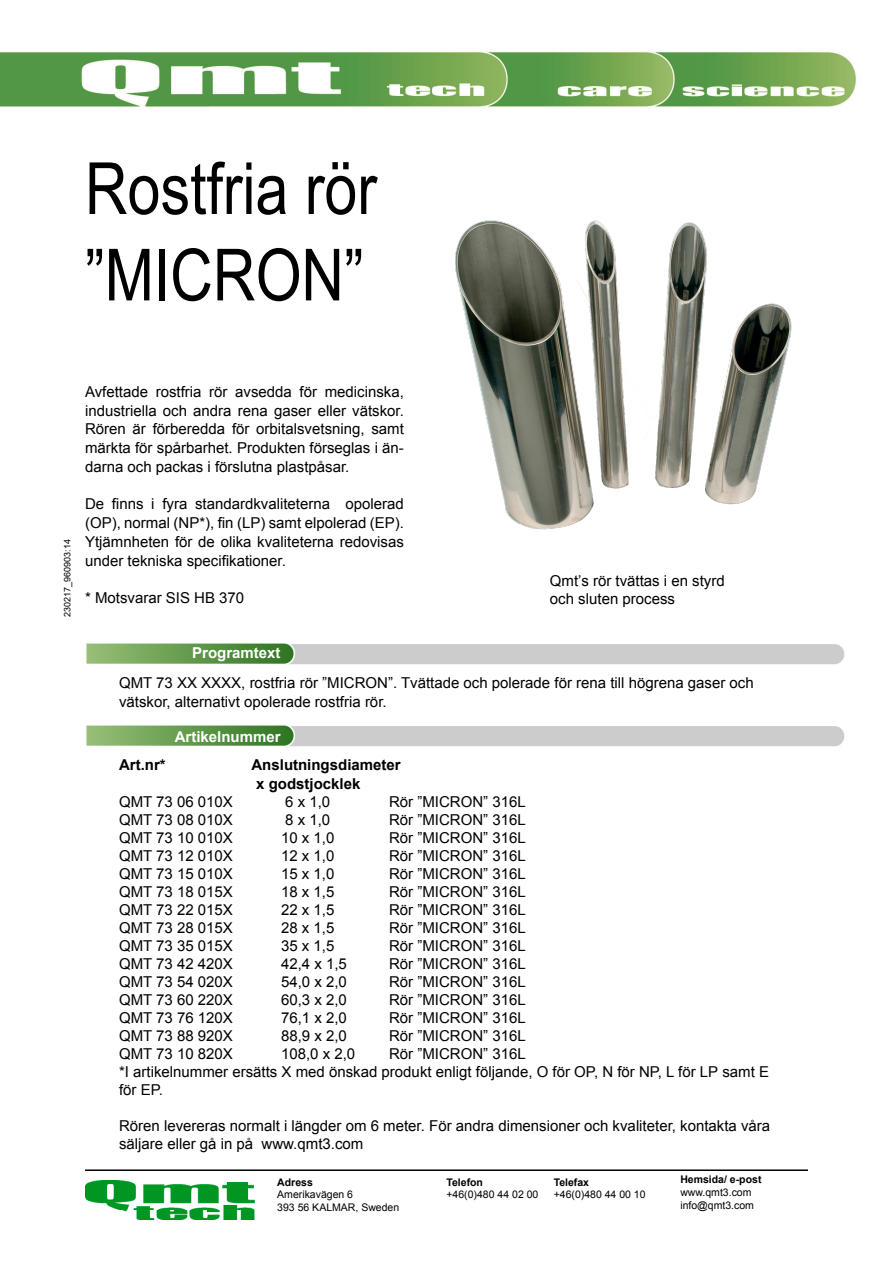
<style>
.page{position:relative;width:893px;height:1263px;background:#fff}
.page>*{position:absolute;margin:0;border:0;box-sizing:border-box;transform-origin:0 0}
.t1{font:72px/86.4px "Arial Narrow";color:#000}
.t2{font:15px/18.8px "Arial";color:#000}
.t3{font:700 15px/18.8px "Arial";color:#000}
.t4{font:700 15px "Arial";color:#fff}
.t5{font:10.5px/12.6px "Arial";color:#000}
.t6{font:700 10.5px "Arial";color:#000}
.t7{font:9px "Arial";color:#000}
.s1{font-style:inherit}
</style>
<div class="page">
<img style="left:86px;top:643px;width:759px;height:22px">
<img style="left:86px;top:725px;width:759px;height:22px">
<hr style="left:85px;top:1169px;width:723px;height:2px;background:#000">
<img style="left:455px;top:220px;width:337px;height:310px">
<img style="left:85px;top:1181px;width:169px;height:38px">
<img style="left:0;top:52px;width:856px;height:55px">
<h1 class="t1" style="left:85px;top:143px;width:293px">Rostfria rör ”MICRON”</h1>
<p class="t7" style="left:61px;top:617px;width:79px;rotate:-90deg"><span class="s1">230217</span>_960903:1<span class="s1">4</span></p>
<p class="t2" style="left:85px;top:382px;width:320px;text-align:justify">Avfettade rostfria rör avsedda för medicinska, industriella och andra rena gaser eller vätskor.<br>Rören är förberedda för orbitalsvetsning, samt märkta för spårbarhet. Produkten förseglas i än&shy;darna och packas i förslutna plastpåsar.</p>
<p class="t2" style="left:85px;top:495px;width:320px;text-align:justify">De finns i fyra standardkvaliteterna opolerad (OP), normal (NP*), fin (LP) samt elpolerad (EP).<br>Ytjämnheten för de olika kvaliteterna redovisas under tekniska specifikationer.</p>
<p class="t2" style="left:85px;top:589px;width:161px">* Motsvarar SIS HB 370</p>
<p class="t4" style="left:192px;top:643px;width:90px">Programtext</p>
<p class="t2" style="left:550px;top:572px;width:176px;line-height:18px">Qmt’s rör tvättas i en styrd och sluten process</p>
<p class="t2" style="left:119px;top:674px;width:636px">QMT 73 XX XXXX, rostfria rör ”MICRON”. Tvättade och polerade för rena till högrena gaser och vätskor, alternativt opolerade rostfria rör.</p>
<p class="t4" style="left:175px;top:727px;width:107px">Artikelnummer</p>
<p class="t3" style="left:119px;top:756px;width:48px">Art.nr*</p>
<p class="t3" style="left:256px;top:756px;width:146px;text-indent:-5px">Anslutningsdiameter x godstjocklek</p>
<p class="t2" style="left:119px;top:793px;width:115px">QMT 73 06 010X</p>
<p class="t2" style="left:285px;top:793px;width:47px">6 x 1,0</p>
<p class="t2" style="left:389px;top:793px;width:138px">Rör ”MICRON” 316L</p>
<p class="t2" style="left:119px;top:811px;width:115px">QMT 73 08 010X</p>
<p class="t2" style="left:285px;top:811px;width:47px">8 x 1,0</p>
<p class="t2" style="left:389px;top:811px;width:138px">Rör ”MICRON” 316L</p>
<p class="t2" style="left:119px;top:829px;width:115px">QMT 73 10 010X</p>
<p class="t2" style="left:281px;top:829px;width:55px">10 x 1,0</p>
<p class="t2" style="left:389px;top:829px;width:138px">Rör ”MICRON” 316L</p>
<p class="t2" style="left:119px;top:847px;width:115px">QMT 73 12 010X</p>
<p class="t2" style="left:281px;top:847px;width:55px">12 x 1,0</p>
<p class="t2" style="left:389px;top:847px;width:138px">Rör ”MICRON” 316L</p>
<p class="t2" style="left:119px;top:865px;width:115px">QMT 73 15 010X</p>
<p class="t2" style="left:281px;top:865px;width:55px">15 x 1,0</p>
<p class="t2" style="left:389px;top:865px;width:138px">Rör ”MICRON” 316L</p>
<p class="t2" style="left:119px;top:883px;width:115px">QMT 73 18 015X</p>
<p class="t2" style="left:281px;top:883px;width:55px">18 x 1,5</p>
<p class="t2" style="left:389px;top:883px;width:138px">Rör ”MICRON” 316L</p>
<p class="t2" style="left:119px;top:901px;width:115px">QMT 73 22 015X</p>
<p class="t2" style="left:281px;top:901px;width:55px">22 x 1,5</p>
<p class="t2" style="left:389px;top:901px;width:138px">Rör ”MICRON” 316L</p>
<p class="t2" style="left:119px;top:919px;width:115px">QMT 73 28 015X</p>
<p class="t2" style="left:281px;top:919px;width:55px">28 x 1,5</p>
<p class="t2" style="left:389px;top:919px;width:138px">Rör ”MICRON” 316L</p>
<p class="t2" style="left:119px;top:937px;width:115px">QMT 73 35 015X</p>
<p class="t2" style="left:281px;top:937px;width:55px">35 x 1,5</p>
<p class="t2" style="left:389px;top:937px;width:138px">Rör ”MICRON” 316L</p>
<p class="t2" style="left:119px;top:955px;width:115px">QMT 73 42 420X</p>
<p class="t2" style="left:281px;top:955px;width:67px">42,4 x 1,5</p>
<p class="t2" style="left:389px;top:955px;width:138px">Rör ”MICRON” 316L</p>
<p class="t2" style="left:119px;top:973px;width:115px">QMT 73 54 020X</p>
<p class="t2" style="left:281px;top:973px;width:67px">54,0 x 2,0</p>
<p class="t2" style="left:389px;top:973px;width:138px">Rör ”MICRON” 316L</p>
<p class="t2" style="left:119px;top:991px;width:115px">QMT 73 60 220X</p>
<p class="t2" style="left:281px;top:991px;width:67px">60,3 x 2,0</p>
<p class="t2" style="left:389px;top:991px;width:138px">Rör ”MICRON” 316L</p>
<p class="t2" style="left:119px;top:1009px;width:115px">QMT 73 76 120X</p>
<p class="t2" style="left:281px;top:1009px;width:67px">76,1 x 2,0</p>
<p class="t2" style="left:389px;top:1009px;width:138px">Rör ”MICRON” 316L</p>
<p class="t2" style="left:119px;top:1027px;width:115px">QMT 73 88 920X</p>
<p class="t2" style="left:281px;top:1027px;width:67px">88,9 x 2,0</p>
<p class="t2" style="left:389px;top:1027px;width:138px">Rör ”MICRON” 316L</p>
<p class="t2" style="left:119px;top:1045px;width:115px">QMT 73 10 820X</p>
<p class="t2" style="left:281px;top:1045px;width:76px">108,0 x 2,0</p>
<p class="t2" style="left:119px;top:1045px;width:652px;line-height:18px;text-indent:270px">Rör ”MICRON” 316L<br>*I artikelnummer ersätts X med önskad produkt enligt följande<span class="s1">,</span> O för OP, N för NP, L för LP samt E för EP.</p>
<p class="t2" style="left:119px;top:1117px;width:653px;line-height:18px">Rören levereras normalt i längder om 6 meter. För andra dimensioner och kvaliteter, kontakta våra säljare eller gå in på www.qmt3.com</p>
<p class="t6" style="left:680px;top:1173px;width:83px">Hemsida/ e-post</p>
<p class="t5" style="left:680px;top:1186px;width:75px">www.qmt3.com info@qmt3.com</p>
<p class="t6" style="left:446px;top:1175px;width:38px">Telefon</p>
<p class="t5" style="left:446px;top:1188px;width:93px">+46(0)480 44 02 00</p>
<p class="t6" style="left:554px;top:1175px;width:37px">Telefax</p>
<p class="t5" style="left:554px;top:1188px;width:93px">+46(0)480 44 00 10</p>
<p class="t6" style="left:277px;top:1175px;width:37px">Adress</p>
<p class="t5" style="left:277px;top:1188px;width:123px">Amerikavägen 6<br>393 56 KALMAR, Sweden</p>
</div>
